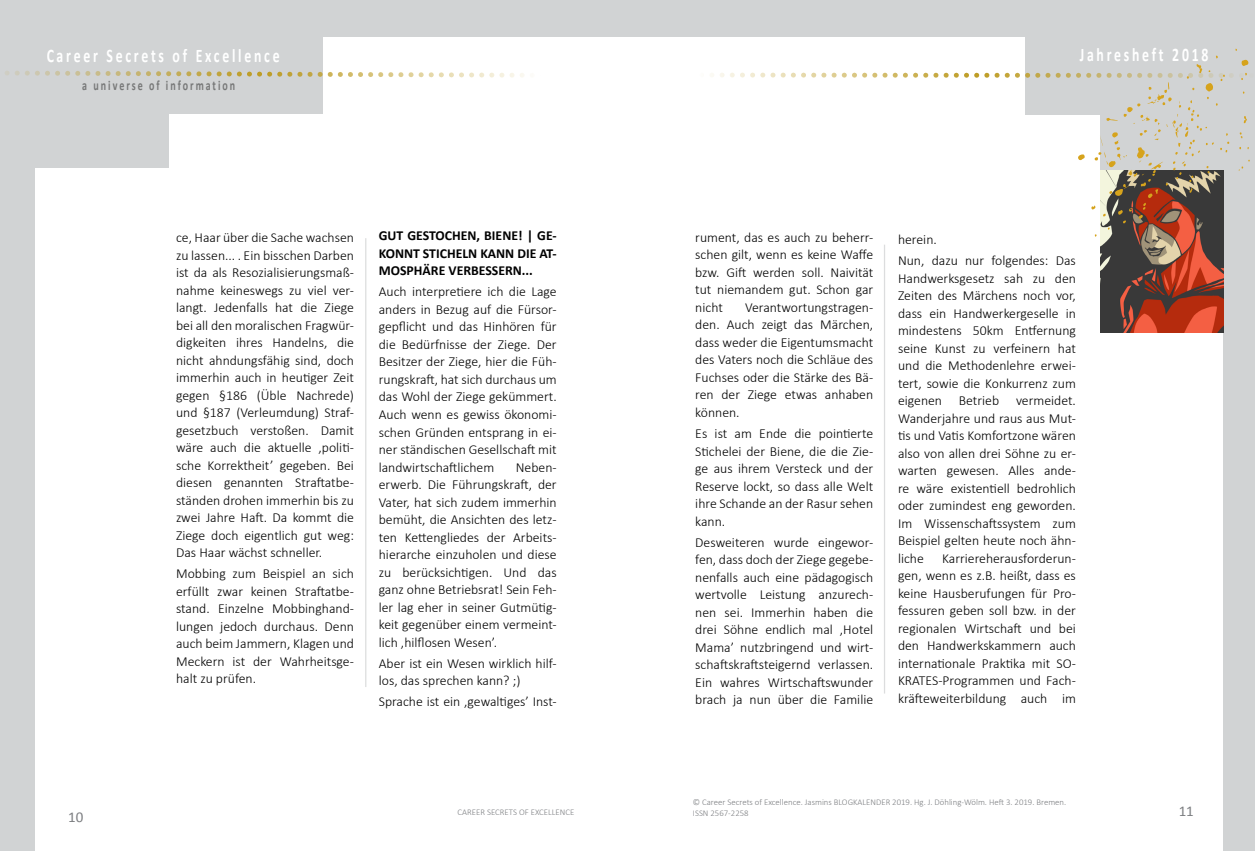
<style>
.page{position:relative;width:1255px;height:851px;background:#fff}
.page>*{position:absolute;margin:0;border:0;box-sizing:border-box;transform-origin:0 0}
.t1{font:700 19.25px "Calibri";letter-spacing:.2em;color:#fff;scale:.71 1}
.t2{font:15px "Calibri";color:#7c7e81}
.t3{font:700 14px "Calibri";letter-spacing:.2em;color:#777878;scale:.71 1}
.t4{font:300 13.75px/17.5px "Calibri";color:#000;text-align:justify}
.t5{font:700 13.75px/17.5px "Calibri";color:#000;text-align:justify}
.t6{font:300 8.75px/10.5px "Calibri";color:#7c7e81}
</style>
<div class="page">
<div style="left:1024px;top:0;width:230px;height:114px;background:#d1d3d4"></div>
<div style="left:628px;top:0;width:626px;height:37px;background:#d1d3d4"></div>
<div style="left:1223px;top:0;width:31px;height:850px;background:#d1d3d4"></div>
<hr style="left:883px;top:244px;width:2px;height:449px;background:#dcddde">
<img style="left:1100px;top:237px;width:123px;height:95px">
<div style="left:4px;top:0;width:318px;height:113px;background:#d1d3d4"></div>
<div style="left:0;top:0;width:628px;height:37px;background:#d1d3d4"></div>
<div style="left:0;top:0;width:35px;height:850px;background:#d1d3d4"></div>
<hr style="left:365px;top:238px;width:1px;height:449px;background:#dcddde">
<svg style="left:5px;top:49px;width:1250px;height:188px"></svg>
<h1 class="t1" style="left:47px;top:44px;width:330px">Career Secrets of Excellence</h1>
<p class="t3" style="left:82px;top:77px;width:217px">a universe of information</p>
<h1 class="t1" style="left:1079px;top:42px;width:183px">Jahresheft 2018</h1>
<p class="t4" style="left:176px;top:228px;width:179px">ce, Haar über die Sache wachsen zu lassen... . Ein bisschen Darben ist da als Resozialisierungsmaß&shy;nahme keineswegs zu viel ver&shy;langt. Jedenfalls hat die Ziege bei all den moralischen Fragwür&shy;digkeiten ihres Handelns, die nicht ahndungsfähig sind, doch immerhin auch in heutiger Zeit gegen §186 (Üble Nachrede) und §187 (Verleumdung) Straf&shy;gesetzbuch verstoßen. Damit wäre auch die aktuelle ‚politi&shy;sche Korrektheit’ gegeben. Bei diesen genannten Straftatbe&shy;ständen drohen immerhin bis zu zwei Jahre Haft. Da kommt die Ziege doch eigentlich gut weg:<br>Das Haar wächst schneller.</p>
<p class="t4" style="left:176px;top:564px;width:179px">Mobbing zum Beispiel an sich erfüllt zwar keinen Straftatbe&shy;stand. Einzelne Mobbinghand&shy;lungen jedoch durchaus. Denn auch beim Jammern, Klagen und Meckern ist der Wahrheitsge&shy;halt zu prüfen.</p>
<p class="t5" style="left:379px;top:227px;width:179px">GUT GESTOCHEN, BIENE! | GE-KONNT STICHELN KANN DIE AT-MOSPHÄRE VERBESSERN...</p>
<p class="t4" style="left:379px;top:282px;width:179px">Auch interpretiere ich die Lage anders in Bezug auf die Fürsor&shy;gepflicht und das Hinhören für die Bedürfnisse der Ziege. Der Besitzer der Ziege, hier die Füh&shy;rungskraft, hat sich durchaus um das Wohl der Ziege gekümmert.<br>Auch wenn es gewiss ökonomi&shy;schen Gründen entsprang in ei&shy;ner ständischen Gesellschaft mit landwirtschaftlichem</p>
<p class="t4" style="left:379px;top:457px;width:179px;text-indent:137px">Neben&shy;erwerb. Die Führungskraft, der Vater, hat sich zudem immerhin bemüht, die Ansichten des letz&shy;ten Kettengliedes der Arbeits&shy;hierarche einzuholen und diese zu berücksichtigen. Und das ganz ohne Betriebsrat! Sein Feh&shy;ler lag eher in seiner Gutmütig&shy;keit gegenüber einem vermeint&shy;lich ‚hilflosen Wesen’.</p>
<p class="t4" style="left:379px;top:653px;width:179px">Aber ist ein Wesen wirklich hilf&shy;los, das sprechen kann? ;)</p>
<p class="t4" style="left:379px;top:692px;width:179px">Sprache ist ein ‚gewaltiges’ Inst-</p>
<p class="t4" style="left:695px;top:228px;width:179px">rument, das es auch zu beherr&shy;schen gilt, wenn es keine Waffe bzw. Gift werden soll. Naivität tut niemandem gut. Schon gar nicht</p>
<p class="t4" style="left:695px;top:298px;width:179px;text-indent:50px">Verantwortungstragen&shy;den. Auch zeigt das Märchen, dass weder die Eigentumsmacht des Vaters noch die Schläue des Fuchses oder die Stärke des Bä&shy;ren der Ziege etwas anhaben können.</p>
<p class="t4" style="left:695px;top:424px;width:179px">Es ist am Ende die pointierte Stichelei der Biene, die die Zie&shy;ge aus ihrem Versteck und der Reserve lockt, so dass alle Welt ihre Schande an der Rasur sehen kann.</p>
<p class="t4" style="left:695px;top:532px;width:179px">Desweiteren wurde eingewor&shy;fen, dass doch der Ziege gegebe&shy;nenfalls auch eine pädagogisch wertvolle Leistung anzurech&shy;nen sei. Immerhin haben die drei Söhne endlich mal ‚Hotel Mama’ nutzbringend und wirt&shy;schaftskraftsteigernd verlassen.<br>Ein wahres Wirtschaftswunder brach ja nun über die Familie</p>
<p class="t4" style="left:898px;top:228px;width:179px;line-height:21px">herein.<br>Nun, dazu nur folgendes: Das</p>
<p class="t4" style="left:898px;top:268px;width:179px">Handwerksgesetz sah zu den Zeiten des Märchens noch vor, dass ein Handwerkergeselle in mindestens 50km Entfernung seine Kunst zu verfeinern hat und die Methodenlehre erwei&shy;tert, sowie die Konkurrenz zum eigenen Betrieb vermeidet.<br>Wanderjahre und raus aus Mut&shy;tis und Vatis Komfortzone wären also von allen drei Söhne zu er&shy;warten gewesen. Alles ande&shy;re wäre existentiell bedrohlich oder zumindest eng geworden.<br>Im Wissenschaftssystem zum Beispiel gelten heute noch ähn&shy;liche</p>
<p class="t4" style="left:898px;top:548px;width:179px;text-indent:44px">Karriereherausforderun&shy;gen, wenn es z.B. heißt, dass es keine Hausberufungen für Pro&shy;fessuren geben soll bzw. in der regionalen Wirtschaft und bei den Handwerkskammern auch internationale Praktika mit SO-KRATES-Programmen und Fach&shy;kräfteweiterbildung auch im</p>
<p class="t2" style="left:68px;top:807px;width:17px">10</p>
<p class="t6" style="left:457px;top:806px;width:118px">CAREER SECRETS OF EXCELLENCE</p>
<p class="t6" style="left:693px;top:796px;width:375px">© Career Secrets of Excellence. Jasmins BLOGKALENDER 2019. Hg. J. Döhling-Wölm. Heft 3. 2019. Bremen.<br>ISSN 2567-2258</p>
<p class="t2" style="left:1178px;top:801px;width:17px">11</p>
</div>
